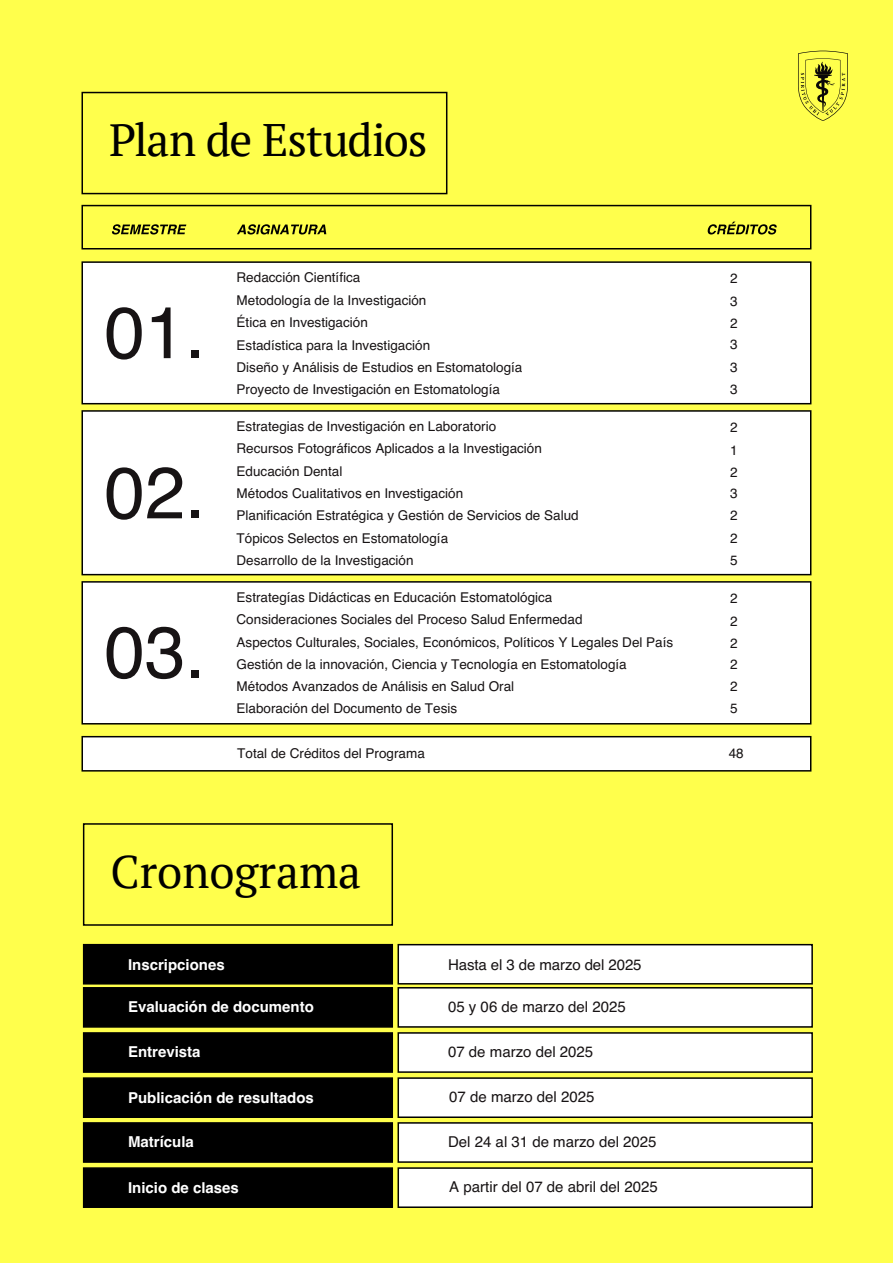
<style>
.page{position:relative;width:893px;height:1263px;background:#ffff4c}
.page>*{position:absolute;margin:0;border:0;box-sizing:border-box;transform-origin:0 0}
.t1{font:72.75px "Helvetica";color:#171314}
.t2{font:45.45px "PT Serif";letter-spacing:-.03em;color:#000}
.t3{font:45.45px "PT Serif";letter-spacing:-.005em;color:#000}
.t4{font:15px "Helvetica";color:#171314}
.t5{font:700 15px "Helvetica";color:#fff}
.t6{font:13.5px/22.4px "Helvetica";color:#171314}
</style>
<div class="page">
<div style="left:81px;top:92px;width:366px;height:102px;border:2px solid #000"></div>
<div style="left:81px;top:205px;width:730px;height:44px;border:2px solid #000"></div>
<svg style="left:237px;top:224px;width:89px;height:10px"></svg>
<svg style="left:112px;top:224px;width:74px;height:10px"></svg>
<svg style="left:708px;top:222px;width:69px;height:12px"></svg>
<div style="left:81px;top:261px;width:730px;height:143px;background:#fff;border:2px solid #000"></div>
<div style="left:81px;top:410px;width:730px;height:165px;background:#fff;border:2px solid #000"></div>
<div style="left:81px;top:581px;width:730px;height:143px;background:#fff;border:2px solid #000"></div>
<svg style="left:798px;top:51px;width:50px;height:70px"></svg>
<div style="left:83px;top:823px;width:310px;height:103px;border:2px solid #000"></div>
<div style="left:83px;top:987px;width:310px;height:41px;background:#000;border:2px solid #000"></div>
<div style="left:397px;top:987px;width:416px;height:41px;background:#fff;border:2px solid #000"></div>
<div style="left:83px;top:944px;width:310px;height:40px;background:#000"></div>
<div style="left:397px;top:944px;width:416px;height:40px;background:#fff;border:2px solid #000"></div>
<div style="left:83px;top:1032px;width:310px;height:41px;background:#000;border:2px solid #000"></div>
<div style="left:397px;top:1032px;width:416px;height:41px;background:#fff;border:2px solid #000"></div>
<div style="left:83px;top:1077px;width:310px;height:41px;background:#000;border:2px solid #000"></div>
<div style="left:397px;top:1077px;width:416px;height:41px;background:#fff;border:2px solid #000"></div>
<div style="left:83px;top:1122px;width:310px;height:41px;background:#000;border:2px solid #000"></div>
<div style="left:397px;top:1122px;width:416px;height:41px;background:#fff;border:2px solid #000"></div>
<div style="left:83px;top:1167px;width:310px;height:41px;background:#000;border:2px solid #000"></div>
<div style="left:397px;top:1167px;width:416px;height:41px;background:#fff;border:2px solid #000"></div>
<div style="left:81px;top:736px;width:730px;height:35px;background:#fff;border:2px solid #000"></div>
<h2 class="t2" style="left:109px;top:111px;width:320px">Plan de Estudios</h2>
<h1 class="t1" style="left:104px;top:276px;width:103px">01.</h1>
<h1 class="t1" style="left:104px;top:437px;width:103px">02.</h1>
<p class="t6" style="left:237px;top:267px;width:287px">Redacción Científica<br>Metodología de la Investigación<br>Ética en Investigación<br>Estadística para la Investigación<br>Diseño y Análisis de Estudios en Estomatología Proyecto de Investigación en Estomatología</p>
<p class="t6" style="left:237px;top:415px;width:344px">Estrategias de Investigación en Laboratorio<br>Recursos Fotográficos Aplicados a la Investigación Educación Dental<br>Métodos Cualitativos en Investigación<br>Planificación Estratégica y Gestión de Servicios de Salud Tópicos Selectos en Estomatología</p>
<p class="t6" style="left:730px;top:268px;width:9px;text-align:justify">2<br>3<br>2<br>3</p>
<p class="t6" style="left:730px;top:356px;width:9px">3</p>
<p class="t6" style="left:730px;top:378px;width:9px">3</p>
<p class="t6" style="left:730px;top:417px;width:9px;text-align:justify">2<br>1<br>2<br>3</p>
<p class="t6" style="left:730px;top:505px;width:9px">2</p>
<p class="t6" style="left:730px;top:527px;width:9px">2</p>
<h1 class="t1" style="left:104px;top:596px;width:103px">03.</h1>
<p class="t6" style="left:237px;top:549px;width:179px">Desarrollo de la Investigación</p>
<p class="t6" style="left:730px;top:549px;width:9px">5</p>
<p class="t6" style="left:237px;top:586px;width:438px">Estrategías Didácticas en Educación Estomatológica<br>Consideraciones Sociales del Proceso Salud Enfermedad<br>Aspectos Culturales, Sociales, Económicos, Políticos Y Legales Del País Gestión de la innovación, Ciencia y Tecnología en Estomatología Métodos Avanzados de Análisis en Salud Oral<br>Elaboración del Documento de Tesis</p>
<p class="t6" style="left:730px;top:588px;width:9px;text-align:justify">2<br>2<br>2<br>2</p>
<p class="t6" style="left:730px;top:676px;width:9px">2</p>
<p class="t6" style="left:730px;top:698px;width:9px">5</p>
<p class="t6" style="left:237px;top:743px;width:189px">Total de Créditos del Programa</p>
<p class="t6" style="left:729px;top:743px;width:17px">48</p>
<h2 class="t3" style="left:111px;top:842px;width:252px">Cronograma</h2>
<p class="t5" style="left:128px;top:953px;width:98px">Inscripciones</p>
<p class="t4" style="left:448px;top:953px;width:195px">Hasta el 3 de marzo del 2025</p>
<p class="t5" style="left:128px;top:995px;width:187px">Evaluación de documento</p>
<p class="t4" style="left:448px;top:995px;width:179px">05 y 06 de marzo del 2025</p>
<p class="t5" style="left:128px;top:1040px;width:74px">Entrevista</p>
<p class="t4" style="left:448px;top:1040px;width:147px">07 de marzo del 2025</p>
<p class="t5" style="left:128px;top:1085px;width:187px">Publicación de resultados</p>
<p class="t4" style="left:449px;top:1085px;width:147px">07 de marzo del 2025</p>
<p class="t5" style="left:128px;top:1130px;width:67px">Matrícula</p>
<p class="t4" style="left:448px;top:1130px;width:210px">Del 24 al 31 de marzo del 2025</p>
<p class="t5" style="left:128px;top:1175px;width:112px">Inicio de clases</p>
<p class="t4" style="left:449px;top:1175px;width:210px">A partir del 07 de abril del 2025</p>
</div>
